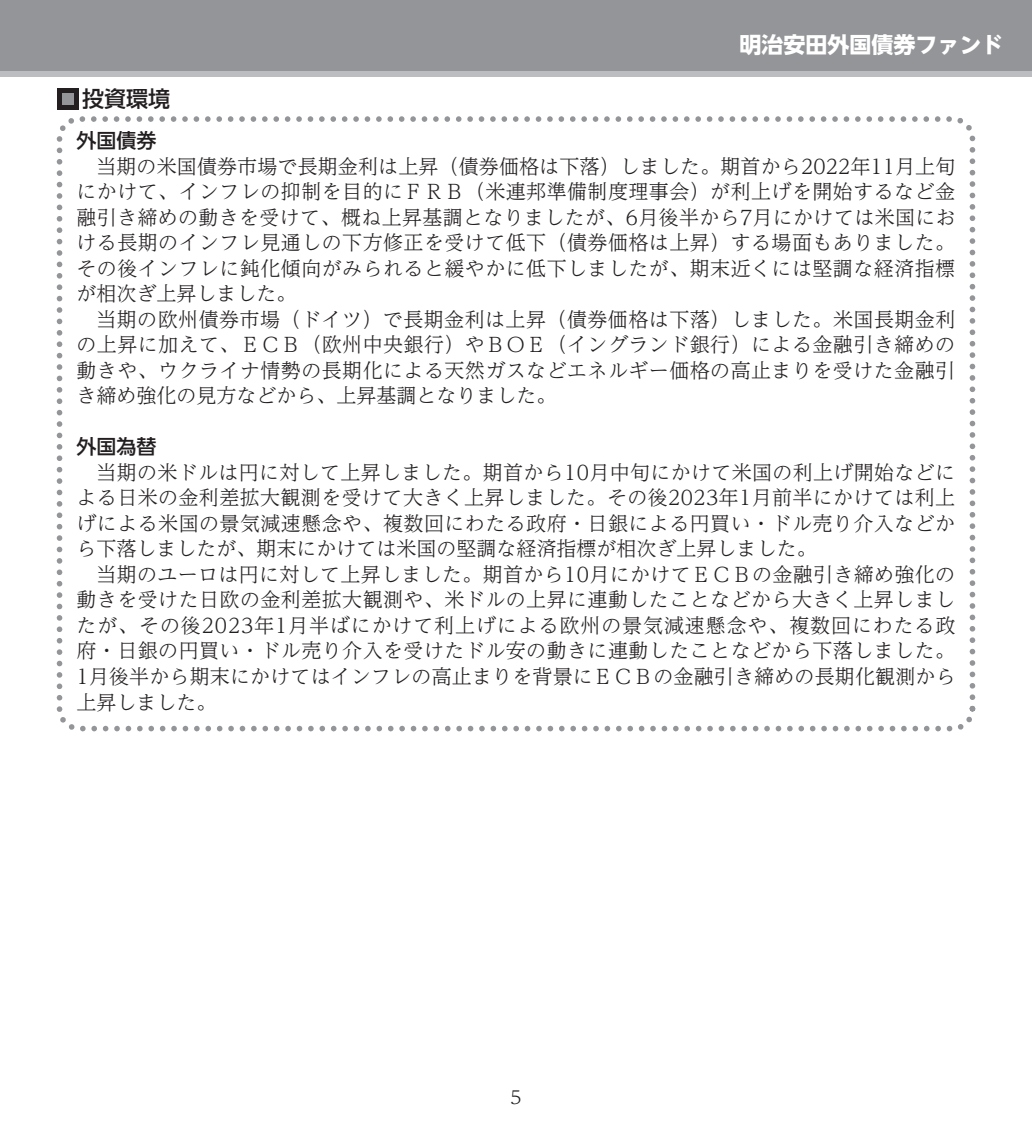
<style>
.page{position:relative;width:1032px;height:1134px;background:#fff}
.page>*{position:absolute;margin:0;border:0;box-sizing:border-box;transform-origin:0 0}
.t1{font:22px "UD Shin Go NT Pro Bold 90 msp RKSJ H";color:#fff}
.t2{font:22px "UD Shin Go NT Pro Medium 90 msp RKSJ H";color:#231f20}
.t3{font:20px/25.6px "UD Reimin Pro Light 90 msp RKSJ H";letter-spacing:.01em;color:#231f20;text-align:justify}
.t4{font:20px "UD Shin Go NT Pro Medium 90 msp RKSJ H";color:#231f20}
.t5{font:18px "UD Reimin Pro Light 90 msp RKSJ H";color:#231f20}
</style>
<div class="page">
<div style="left:0;top:0;width:1032px;height:71px;background:#939598"></div>
<div style="left:0;top:71px;width:1032px;height:6px;background:#bcbdc0"></div>
<div style="left:57px;top:88px;width:22px;height:22px;background:#231f20"></div>
<div style="left:62px;top:94px;width:11px;height:11px;background:#939598"></div>
<div style="left:57px;top:116px;width:918px;height:615px;border:6px dashed #939598;border-radius:20px"></div>
<p class="t2" style="left:82px;top:91px;width:89px">投資環境</p>
<p class="t1" style="left:739px;top:37px;width:265px">明治安田外国債券ファンド</p>
<p class="t4" style="left:77px;top:133px;width:81px">外国債券</p>
<p class="t3" style="left:77px;top:156px;width:881px;text-indent:20px">当期の米国債券市場で長期金利は上昇（債券価格は下落）しました。期首から2022年11月上旬にかけて、インフレの抑制を目的にＦＲＢ（米連邦準備制度理事会）が利上げを開始するなど金融引き締めの動きを受けて、概ね上昇基調となりましたが、6月後半から7月にかけては米国における長期のインフレ見通しの下方修正を受けて低下（債券価格は上昇）する場面もありました。その後インフレに鈍化傾向がみられると緩やかに低下しましたが、期末近くには堅調な経済指標が相次ぎ上昇しました。</p>
<p class="t3" style="left:77px;top:309px;width:880px;text-indent:20px">当期の欧州債券市場（ドイツ）で長期金利は上昇（債券価格は下落）しました。米国長期金利の上昇に加えて、ＥＣＢ（欧州中央銀行）やＢＯＥ（イングランド銀行）による金融引き締めの動きや、ウクライナ情勢の長期化による天然ガスなどエネルギー価格の高止まりを受けた金融引き締め強化の見方などから、上昇基調となりました。</p>
<p class="t4" style="left:77px;top:439px;width:81px">外国為替</p>
<p class="t3" style="left:77px;top:462px;width:880px;text-indent:20px">当期の米ドルは円に対して上昇しました。期首から10月中旬にかけて米国の利上げ開始などによる日米の金利差拡大観測を受けて大きく上昇しました。その後2023年1月前半にかけては利上げによる米国の景気減速懸念や、複数回にわたる政府・日銀による円買い・ドル売り介入などから下落しましたが、期末にかけては米国の堅調な経済指標が相次ぎ上昇しました。</p>
<p class="t3" style="left:77px;top:564px;width:881px;text-indent:20px">当期のユーロは円に対して上昇しました。期首から10月にかけてＥＣＢの金融引き締め強化の動きを受けた日欧の金利差拡大観測や、米ドルの上昇に連動したことなどから大きく上昇しましたが、その後2023年1月半ばにかけて利上げによる欧州の景気減速懸念や、複数回にわたる政府・日銀の円買い・ドル売り介入を受けたドル安の動きに連動したことなどから下落しました。1月後半から期末にかけてはインフレの高止まりを背景にＥＣＢの金融引き締めの長期化観測から上昇しました。</p>
<p class="t5" style="left:510px;top:1091px;width:12px">5</p>
</div>
